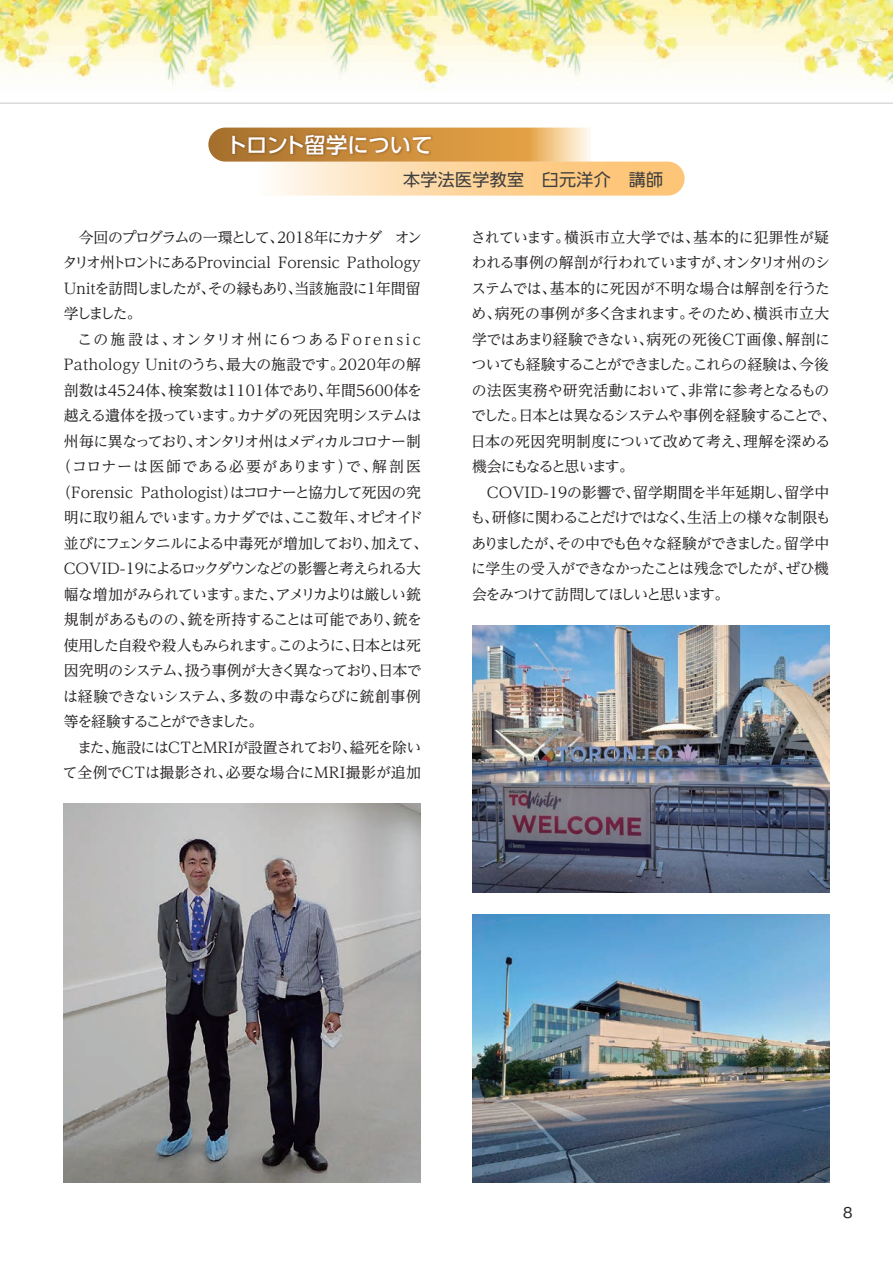
<style>
.page{position:relative;width:893px;height:1263px;background:#fff}
.page>*{position:absolute;margin:0;border:0;box-sizing:border-box;transform-origin:0 0}
.t1{font:500 21.3px "UD Shin Go Pro";letter-spacing:-.015em;color:#fff}
.t2{font:16.95px "UD Shin Go Pro";letter-spacing:.02em;color:#3e3e3f}
.t3{font:14.85px/25.5px "UD Reimin Pro";letter-spacing:-.035em;color:#231f20;text-align:justify}
.t4{font:14.85px "UD Reimin Pro";letter-spacing:-.095em;color:#231f20}
.t5{font:14.85px "UD Reimin Pro";letter-spacing:-.08em;color:#231f20}
.t6{font:14.85px "UD Reimin Pro";color:#231f20}
.t7{font:14.85px "UD Reimin Pro";letter-spacing:.02em;color:#231f20}
.t8{font:14.85px "UD Reimin Pro";letter-spacing:.015em;color:#231f20}
.t9{font:14.85px "UD Reimin Pro";letter-spacing:-.105em;color:#231f20}
.t10{font:14.85px "UD Reimin Pro";letter-spacing:-.06em;color:#231f20}
.t11{font:14.85px "UD Reimin Pro";letter-spacing:-.065em;color:#231f20}
.t12{font:14.85px "UD Reimin Pro";letter-spacing:-.07em;color:#231f20}
.t13{font:14.85px "UD Reimin Pro";letter-spacing:-.005em;color:#231f20}
.t14{font:14.85px "UD Reimin Pro";letter-spacing:.125em;color:#231f20}
.t15{font:14.85px "UD Reimin Pro";letter-spacing:-.015em;color:#231f20}
.t16{font:14.85px "UD Reimin Pro";letter-spacing:.065em;color:#231f20}
.t17{font:14.85px "UD Reimin Pro";letter-spacing:-.125em;color:#231f20}
.t18{font:500 14.85px "Gothic BBB Pro";color:#231f20}
</style>
<div class="page">
<img style="left:0;top:0;width:893px;height:128px">
<svg style="left:208px;top:128px;width:477px;height:68px"></svg>
<img style="left:226px;top:131px;width:212px;height:35px">
<img style="left:64px;top:804px;width:357px;height:378px">
<img style="left:472px;top:625px;width:357px;height:268px">
<img style="left:472px;top:914px;width:357px;height:268px">
<h1 class="t1" style="left:226px;top:127px;width:208px">トロント留学について</h1>
<p class="t2" style="left:403px;top:166px;width:261px">本学法医学教室　臼元洋介　講師</p>
<p class="t3" style="left:63px;top:224px;width:361px;text-indent:16px">今回のプログラムの一環として、2018年にカナダ オンタリオ州トロントにあるProvincial Forensic Pathology Unitを訪問しましたが、その縁もあり、当該施設に1年間留学しました。</p>
<p class="t14" style="left:77px;top:327px;width:345px">この施設は、オンタリオ州に6つあるForensic</p>
<p class="t7" style="left:64px;top:353px;width:359px">Pathology Unitのうち、最大の施設です。2020年の解</p>
<p class="t8" style="left:64px;top:378px;width:360px">剖数は4524体、検案数は1101体であり、年間5600体を</p>
<p class="t12" style="left:64px;top:404px;width:359px">越える遺体を扱っています。カナダの死因究明システムは</p>
<p class="t9" style="left:64px;top:429px;width:359px">州毎に異なっており、オンタリオ州はメディカルコロナー制</p>
<p class="t16" style="left:56px;top:455px;width:366px">（コロナーは医師である必要があります）で、解剖医</p>
<p class="t6" style="left:56px;top:480px;width:366px">（Forensic Pathologist）はコロナーと協力して死因の究</p>
<p class="t10" style="left:64px;top:506px;width:360px">明に取り組んでいます。カナダでは、ここ数年、オピオイド</p>
<p class="t5" style="left:64px;top:531px;width:366px">並びにフェンタニルによる中毒死が増加しており、加えて、</p>
<p class="t4" style="left:64px;top:557px;width:359px">COVID-19によるロックダウンなどの影響と考えられる大</p>
<p class="t4" style="left:64px;top:582px;width:359px">幅な増加がみられています。また、アメリカよりは厳しい銃</p>
<p class="t3" style="left:64px;top:607px;width:360px">規制があるものの、銃を所持することは可能であり、銃を</p>
<p class="t4" style="left:64px;top:633px;width:359px">使用した自殺や殺人もみられます。このように、日本とは死</p>
<p class="t5" style="left:64px;top:659px;width:359px">因究明のシステム、扱う事例が大きく異なっており、日本で</p>
<p class="t15" style="left:63px;top:684px;width:359px">は経験できないシステム、多数の中毒ならびに銃創事例</p>
<p class="t17" style="left:64px;top:710px;width:201px">等を経験することができました。</p>
<p class="t11" style="left:77px;top:735px;width:345px">また、施設にはCTとMRIが設置されており、縊死を除い</p>
<p class="t13" style="left:63px;top:761px;width:359px">て全例でCTは撮影され、必要な場合にMRI撮影が追加</p>
<p class="t3" style="left:471px;top:224px;width:367px;text-align:left">されています。横浜市立大学では、基本的に犯罪性が疑われる事例の解剖が行われていますが、オンタリオ州のシステムでは、基本的に死因が不明な場合は解剖を行うため、病死の事例が多く含まれます。そのため、横浜市立大学ではあまり経験できない、病死の死後CT画像、解剖についても経験することができました。これらの経験は、今後の法医実務や研究活動において、非常に参考となるものでした。日本とは異なるシステムや事例を経験することで、日本の死因究明制度について改めて考え、理解を深める機会にもなると思います。</p>
<p class="t3" style="left:470px;top:479px;width:362px;text-indent:16px">COVID-19の影響で、留学期間を半年延期し、留学中も、研修に関わることだけではなく、生活上の様々な制限もありましたが、その中でも色々な経験ができました。留学中に学生の受入ができなかったことは残念でしたが、ぜひ機会をみつけて訪問してほしいと思います。</p>
<p class="t18" style="left:843px;top:1200px;width:11px">8</p>
</div>
